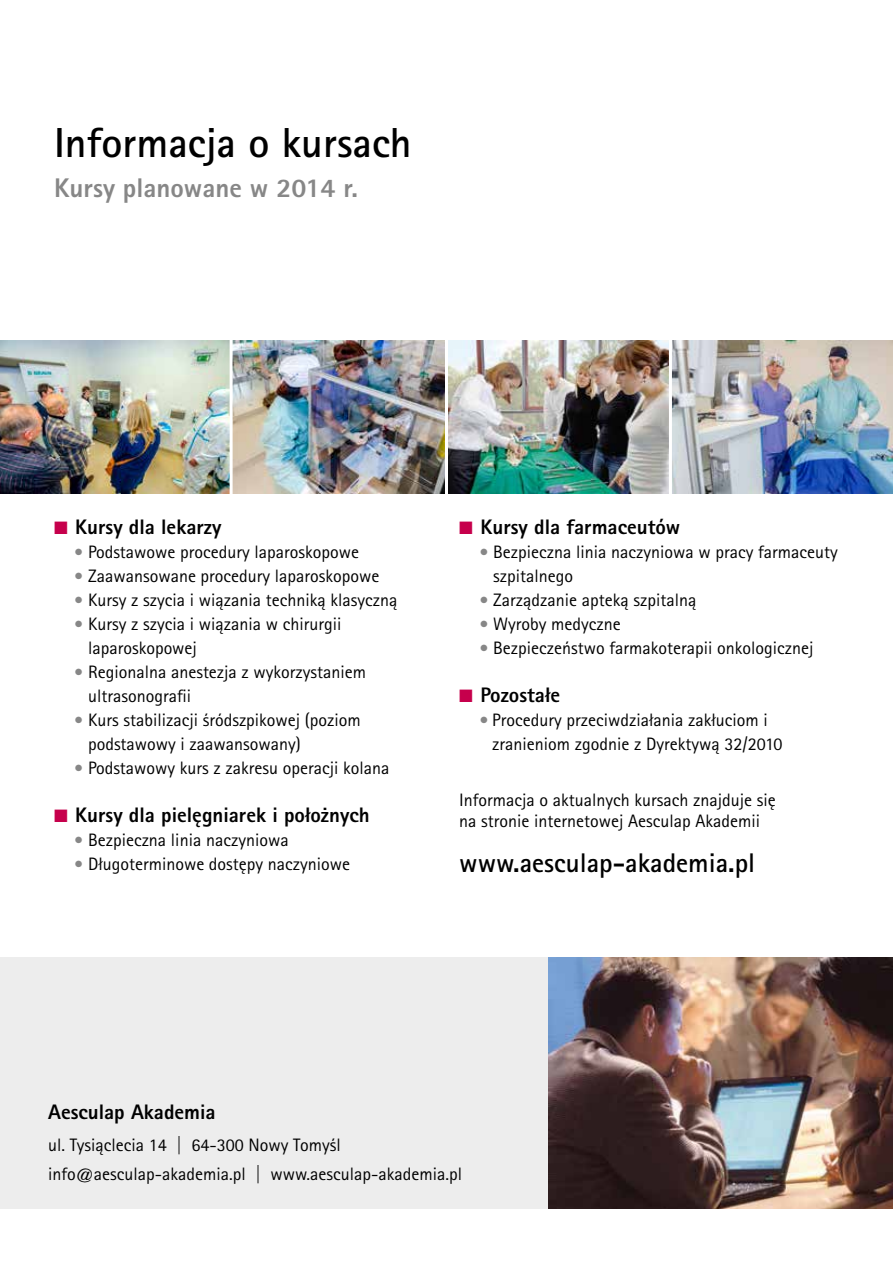
<style>
.page{position:relative;width:893px;height:1263px;background:#fff}
.page>*{position:absolute;margin:0;border:0;box-sizing:border-box;transform-origin:0 0}
.t1{font:700 42px "Rotis Sans Serif Pro";color:#000}
.t2{font:700 27px "Rotis Sans Serif Pro";color:#000}
.t3{font:800 27px "Rotis Sans Serif Pro";color:#878787}
.t4{font:800 21px "Rotis Sans Serif Pro";color:#000}
.t5{font:18px/24px "Rotis Sans Serif Pro";color:#000}
.s1{color:#c6004c}
</style>
<div class="page">
<img style="left:672px;top:340px;width:221px;height:153px">
<div style="left:0;top:958px;width:893px;height:251px;background:#ededed"></div>
<img style="left:549px;top:958px;width:344px;height:251px">
<img style="left:0;top:340px;width:669px;height:153px">
<hr style="left:230px;top:336px;width:3px;height:167px;background:#fff">
<hr style="left:445px;top:336px;width:3px;height:167px;background:#fff">
<h1 class="t1" style="left:54px;top:116px;width:359px">Informacja o kursach</h1>
<h2 class="t3" style="left:54px;top:171px;width:305px">Kursy planowane w 2014 r.</h2>
<p class="t4" style="left:54px;top:514px;width:169px"><span class="s1">■</span> Kursy dla lekarzy</p>
<p class="t5" style="left:75px;top:540px;width:285px"><sup>●</sup> Podstawowe procedury laparoskopowe</p>
<p class="t5" style="left:75px;top:564px;width:306px"><sup>●</sup> Zaawansowane procedury laparoskopowe</p>
<p class="t5" style="left:75px;top:588px;width:324px"><sup>●</sup> Kursy z szycia i wiązania techniką klasyczną</p>
<p class="t5" style="left:88px;top:612px;width:255px;text-indent:-13px"><sup>●</sup> Kursy z szycia i wiązania w chirurgii laparoskopowej</p>
<p class="t5" style="left:88px;top:660px;width:280px;text-indent:-13px"><sup>●</sup> Regionalna anestezja z wykorzystaniem ultrasonografii</p>
<p class="t5" style="left:88px;top:708px;width:274px;text-indent:-13px"><sup>●</sup> Kurs stabilizacji śródszpikowej (poziom podstawowy i zaawansowany)</p>
<p class="t5" style="left:75px;top:756px;width:316px"><sup>●</sup> Podstawowy kurs z zakresu operacji kolana</p>
<p class="t4" style="left:54px;top:802px;width:317px"><span class="s1">■</span> Kursy dla pielęgniarek i położnych</p>
<p class="t5" style="left:75px;top:828px;width:215px"><sup>●</sup> Bezpieczna linia naczyniowa</p>
<p class="t5" style="left:75px;top:852px;width:276px"><sup>●</sup> Długoterminowe dostępy naczyniowe</p>
<p class="t4" style="left:459px;top:514px;width:223px"><span class="s1">■</span> Kursy dla farmaceutów</p>
<p class="t5" style="left:493px;top:540px;width:346px;text-indent:-13px"><sup>●</sup> Bezpieczna linia naczyniowa w pracy farmaceuty szpitalnego</p>
<p class="t5" style="left:480px;top:588px;width:218px"><sup>●</sup> Zarządzanie apteką szpitalną</p>
<p class="t5" style="left:480px;top:612px;width:142px"><sup>●</sup> Wyroby medyczne</p>
<p class="t5" style="left:480px;top:636px;width:334px"><sup>●</sup> Bezpieczeństwo farmakoterapii onkologicznej</p>
<p class="t4" style="left:459px;top:682px;width:102px"><span class="s1">■</span> Pozostałe</p>
<p class="t5" style="left:492px;top:708px;width:292px;text-indent:-12px"><sup>●</sup> Procedury przeciwdziałania zakłuciom i zranieniom zgodnie z Dyrektywą 32/2010</p>
<p class="t5" style="left:459px;top:789px;width:318px;line-height:21.6px">Informacja o aktualnych kursach znajduje się na stronie internetowej Aesculap Akademii</p>
<h2 class="t2" style="left:459px;top:846px;width:297px">www.aesculap-akademia.pl</h2>
<p class="t4" style="left:48px;top:1098px;width:169px">Aesculap Akademia</p>
<p class="t5" style="left:48px;top:1131px;width:415px;line-height:28.2px">ul. Tysiąclecia 14 | 64-300 Nowy Tomyśl info@aesculap-akademia.pl | www.aesculap-akademia.pl</p>
</div>
